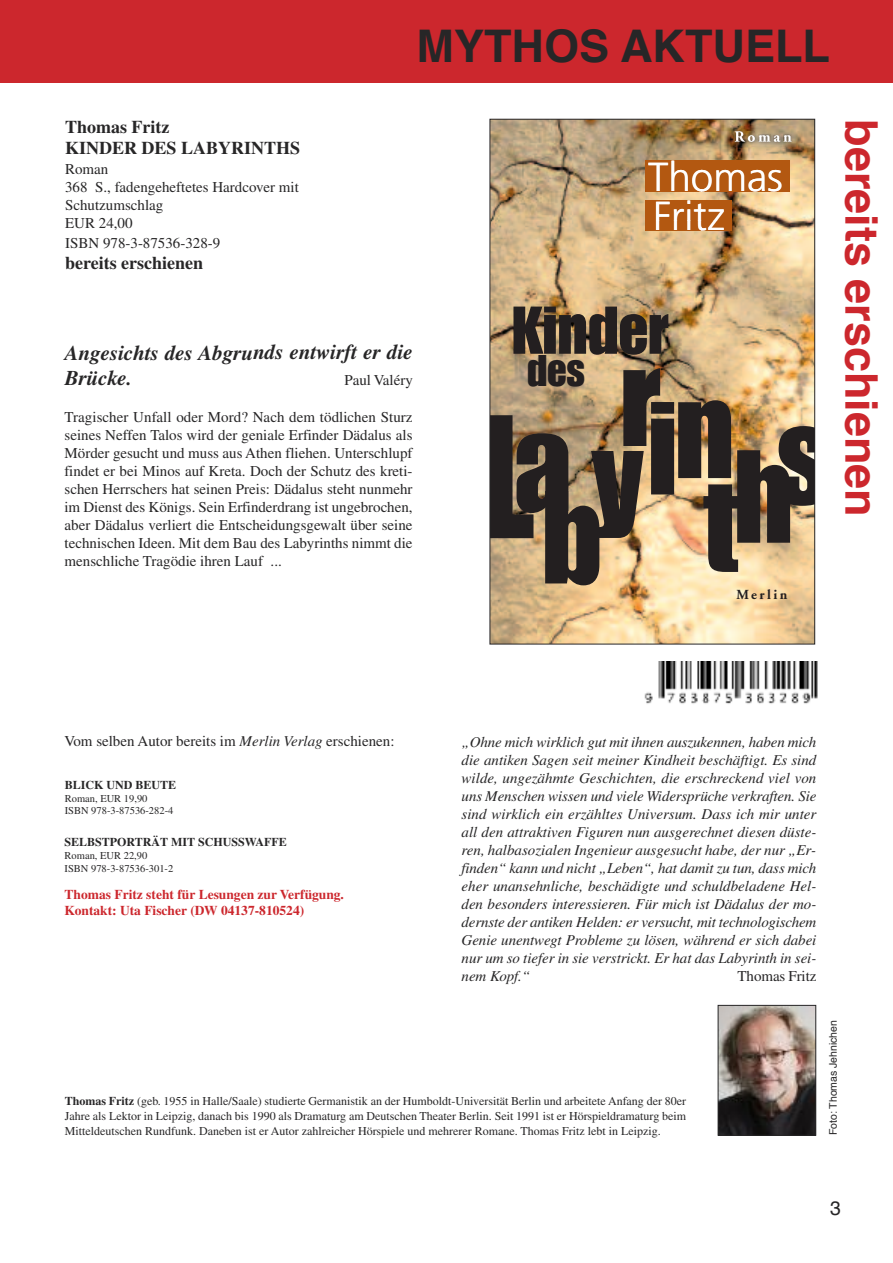
<style>
.page{position:relative;width:893px;height:1263px;background:#fff}
.page>*{position:absolute;margin:0;border:0;box-sizing:border-box;transform-origin:0 0}
.t1{font:172.2px "Impact LT+SCCFYK";color:#231f20}
.t2{font:129.45px "Impact LT+SCCFYK";color:#231f20}
.t3{font:66px "Impact LT+SCCFYK";color:#231f20}
.t4{font:700 45px "Helvetica";color:#cc272d}
.t5{font:700 45px "Helvetica";color:#272627}
.t6{font:43.5px "Impact LT+SCCFYK";color:#231f20}
.t7{font:40.5px/39.2px "Frutiger Light+WVFWAV";color:#fff}
.t8{font:italic 700 21px/25.3px "Times";color:#272627}
.t9{font:19.5px "Helvetica";color:#272627}
.t10{font:700 18px/21.6px "Times";color:#272627}
.t11{font:italic 15px/18px "Times";letter-spacing:-.005em;color:#272627;text-align:justify}
.t12{font:15px/18px "Times";color:#272627}
.t13{font:13.8px "Adobe Garamond Bold+DXNLOR";letter-spacing:.18em;color:#231f20}
.t14{font:700 13.5px/16.2px "Times";color:#cc272d}
.t15{font:12px/14.9px "Times";color:#272627;text-align:justify}
.t16{font:700 12px "Times";color:#272627}
.t17{font:10.5px/11.2px "Times";color:#272627}
.t18{font:10.5px "Helvetica";color:#272627}
.s1{font-size:129.45px}
.s2{font-style:italic}
.s3{font-weight:700}
</style>
<div class="page">
<div style="left:0;top:0;width:893px;height:82px;background:#cc272d"></div>
<img style="left:644px;top:662px;width:174px;height:42px">
<img style="left:720px;top:1007px;width:94px;height:126px">
<div style="left:718px;top:1005px;width:98px;height:130px;border:1px solid #272627"></div>
<img style="left:492px;top:121px;width:321px;height:521px">
<div style="left:645px;top:161px;width:145px;height:31px;background:#b35811"></div>
<div style="left:645px;top:200px;width:87px;height:31px;background:#b35811"></div>
<img style="left:730px;top:126px;width:66px;height:21px">
<img style="left:735px;top:131px;width:20px;height:6px">
<img style="left:735px;top:137px;width:20px;height:5px">
<svg style="left:759px;top:135px;width:33px;height:7px"></svg>
<h3 class="t5" style="left:417px;top:27px;width:415px">MYTHOS AKTUELL</h3>
<p class="t10" style="left:65px;top:116px;width:236px">Thomas Fritz<br>KINDER DES LABYRINTHS</p>
<p class="t12" style="left:65px;top:159px;width:235px">Roman<br>368 S., fadengeheftetes Hardcover mit<br>Schutzumschlag<br>EUR 24,00</p>
<p class="t12" style="left:65px;top:234px;width:157px">ISBN 978-3-87536-328-9</p>
<p class="t10" style="left:65px;top:252px;width:140px">bereits erschienen</p>
<h3 class="t8" style="left:65px;top:340px;width:350px">Angesichts des Abgrunds entwirft er die<br>Brücke.</h3>
<p class="t12" style="left:345px;top:370px;width:70px">Paul Valéry</p>
<p class="t12" style="left:65px;top:408px;width:350px;text-align:justify">Tragischer Unfall oder Mord? Nach dem tödlichen Sturz seines Neffen Talos wird der geniale Erfinder Dädalus als Mörder gesucht und muss aus Athen fliehen. Unterschlupf findet er bei Minos auf Kreta. Doch der Schutz des kreti&shy;schen Herrschers hat seinen Preis: Dädalus steht nunmehr im Dienst des Königs. Sein Erfinderdrang ist ungebrochen, aber Dädalus verliert die Entscheidungsgewalt über seine technischen Ideen. Mit dem Bau des Labyrinths nimmt die menschliche Tragödie ihren Lauf ...</p>
<h3 class="t7" style="left:648px;top:161px;width:136px">Thomas<br>Fritz</h3>
<h3 class="t3" style="left:512px;top:307px;width:158px">Kinder</h3>
<h3 class="t6" style="left:527px;top:355px;width:59px">des</h3>
<h2 class="t2" style="left:620px;top:394px;width:213px">rin s</h2>
<h1 class="t1" style="left:477px;top:415px;width:318px">L <span class="s1">h</span></h1>
<h2 class="t2" style="left:514px;top:419px;width:59px">a</h2>
<h2 class="t2" style="left:542px;top:463px;width:103px">by</h2>
<h2 class="t2" style="left:703px;top:479px;width:37px">t</h2>
<p class="t13" style="left:736px;top:589px;width:53px">Merlin</p>
<h3 class="t4" style="left:880px;top:119px;width:399px;rotate:90deg">BEREITS ERSCHIENEN</h3>
<p class="t12" style="left:65px;top:732px;width:332px">Vom selben Autor bereits im <span class="s2">Merlin Verlag</span> erschienen:</p>
<p class="t16" style="left:65px;top:778px;width:113px">BLICK UND BEUTE</p>
<p class="t17" style="left:65px;top:793px;width:110px">Roman, EUR 19,90<br>ISBN 978-3-87536-282-4</p>
<p class="t16" style="left:65px;top:835px;width:224px">SELBSTPORTRÄT MIT SCHUSSWAFFE</p>
<p class="t17" style="left:65px;top:849px;width:110px;line-height:12.6px">Roman, EUR 22,90<br>ISBN 978-3-87536-301-2</p>
<p class="t14" style="left:65px;top:886px;width:281px">Thomas Fritz steht für Lesungen zur Verfügung.<br>Kontakt: Uta Fischer (DW 04137-810524)</p>
<p class="t11" style="left:462px;top:733px;width:356px">„Ohne mich wirklich gut mit ihnen auszukennen, haben mich die antiken Sagen seit meiner Kindheit beschäftigt. Es sind wilde, ungezähmte Geschichten, die erschreckend viel von uns Menschen wissen und viele Widersprüche verkraften. Sie sind wirklich ein erzähltes Universum. Dass ich mir unter all den attraktiven Figuren nun ausgerechnet diesen düste&shy;ren, halbasozialen Ingenieur ausgesucht habe, der nur „Er&shy;finden“ kann und nicht „Leben“, hat damit zu tun, dass mich eher unansehnliche, beschädigte und schuldbeladene Hel&shy;den besonders interessieren. Für mich ist Dädalus der mo&shy;dernste der antiken Helden: er versucht, mit technologischem Genie unentwegt Probleme zu lösen, während er sich dabei nur um so tiefer in sie verstrickt. Er hat das Labyrinth in sei&shy;nem Kopf.“</p>
<p class="t12" style="left:738px;top:967px;width:80px">Thomas Fritz</p>
<p class="t15" style="left:65px;top:1094px;width:623px"><span class="s3">Thomas Fritz</span> (geb. 1955 in Halle/Saale) studierte Germanistik an der Humboldt-Universität Berlin und arbeitete Anfang der 80er Jahre als Lektor in Leipzig, danach bis 1990 als Dramaturg am Deutschen Theater Berlin. Seit 1991 ist er Hörspieldramaturg beim Mitteldeutschen Rundfunk. Daneben ist er Autor zahlreicher Hörspiele und mehrerer Romane. Thomas Fritz lebt in Leipzig.</p>
<p class="t18" style="left:829px;top:1135px;width:117px;rotate:-90deg">Foto: Thomas Jehnichen</p>
<h3 class="t9" style="left:830px;top:1200px;width:12px">3</h3>
</div>
